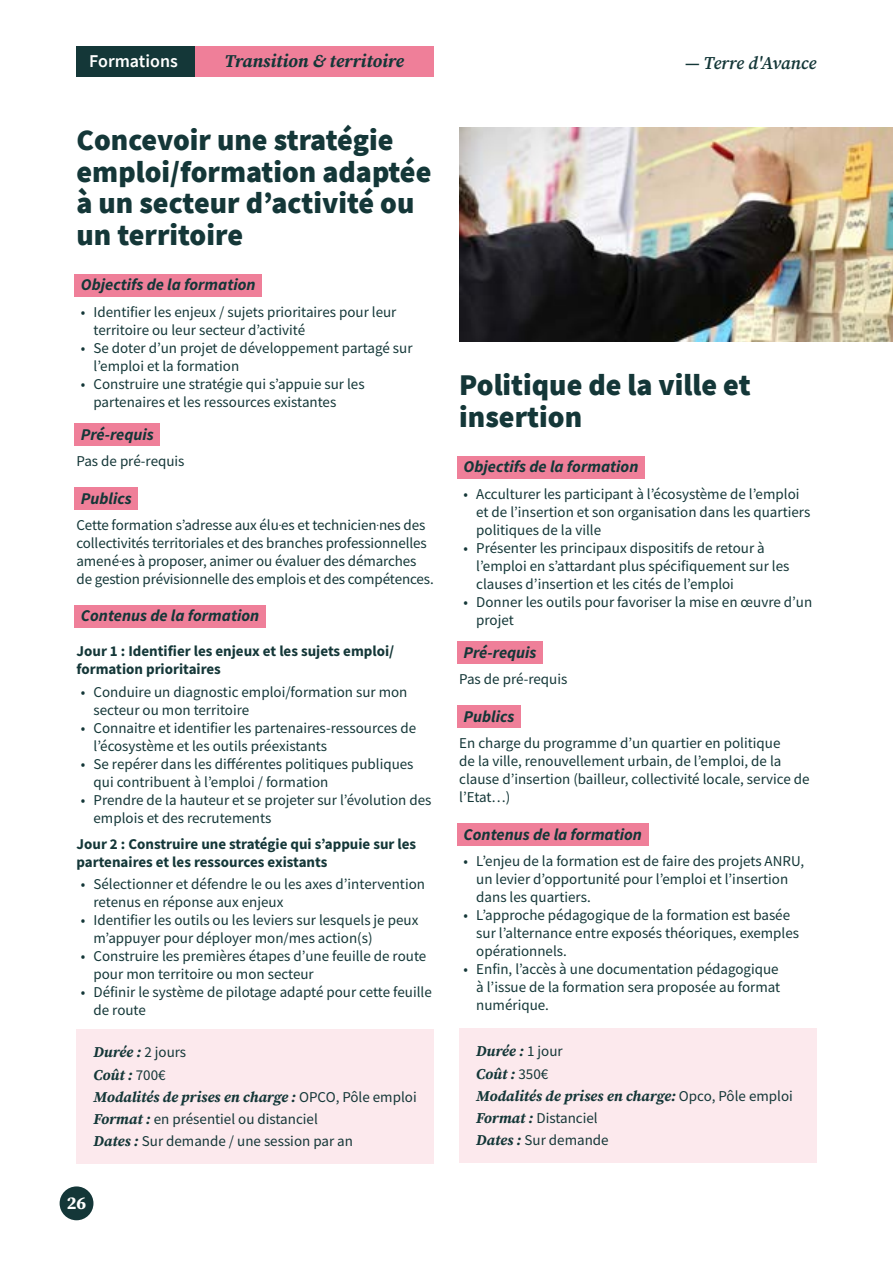
<style>
.page{position:relative;width:893px;height:1263px;background:#fff}
.page>*{position:absolute;margin:0;border:0;box-sizing:border-box;transform-origin:0 0}
.t1{font:900 30px/31.5px "Source Sans Pro";color:#143738}
.t2{font:italic 700 18px "Source Serif Pro";color:#143738}
.t3{font:italic 600 18px "Source Serif Pro";letter-spacing:-.015em;color:#143738}
.t4{font:600 18px "Source Sans Pro";color:#fff}
.t5{font:700 18px "Source Serif Pro";color:#fff}
.t6{font:italic 16.5px "Source Sans Variable";color:#143738}
.t7{font:15px/18px "Source Sans Pro";color:#143738}
.t8{font:700 15px/18px "Source Sans Pro";color:#143738}
.t9{font:italic 700 15px/22.2px "Source Serif Pro";color:#143738}
.s1{font-family:"Source Sans Pro";font-weight:400;font-style:normal}
.s2{font-family:"Source Serif Pro";font-weight:700;font-style:italic}
</style>
<div class="page">
<div style="left:77px;top:46px;width:118px;height:31px;background:#143738"></div>
<div style="left:195px;top:46px;width:239px;height:31px;background:#ef7f99"></div>
<div style="left:74px;top:274px;width:188px;height:23px;background:#ef7f99"></div>
<div style="left:74px;top:423px;width:86px;height:23px;background:#ef7f99"></div>
<div style="left:74px;top:487px;width:64px;height:23px;background:#ef7f99"></div>
<div style="left:74px;top:605px;width:192px;height:23px;background:#ef7f99"></div>
<div style="left:77px;top:1029px;width:357px;height:134px;background:#fce9ed"></div>
<div style="left:457px;top:456px;width:188px;height:23px;background:#ef7f99"></div>
<div style="left:457px;top:641px;width:86px;height:23px;background:#ef7f99"></div>
<div style="left:457px;top:705px;width:64px;height:23px;background:#ef7f99"></div>
<div style="left:457px;top:823px;width:191px;height:23px;background:#ef7f99"></div>
<div style="left:459px;top:1028px;width:357px;height:134px;background:#fce9ed"></div>
<img style="left:459px;top:128px;width:434px;height:213px">
<div style="left:60px;top:1186px;width:33px;height:34px;background:#143738;border-radius:50%"></div>
<p class="t4" style="left:89px;top:50px;width:90px">Formations</p>
<p class="t2" style="left:224px;top:51px;width:181px">Transition &amp; territoire</p>
<p class="t3" style="left:685px;top:53px;width:133px">― Terre d'Avance</p>
<h1 class="t1" style="left:77px;top:124px;width:356px">Concevoir une stratégie emploi/formation adaptée à un secteur d’activité ou un territoire</h1>
<p class="t6" style="left:81px;top:275px;width:176px">Objectifs de la formation</p>
<p class="t7" style="left:94px;top:303px;width:304px;text-indent:-13px">• Identifier les enjeux / sujets prioritaires pour leur territoire ou leur secteur d’activité</p>
<p class="t7" style="left:94px;top:339px;width:320px;text-indent:-13px">• Se doter d’un projet de développement partagé sur l’emploi et la formation</p>
<p class="t7" style="left:94px;top:375px;width:273px;text-indent:-13px">• Construire une stratégie qui s’appuie sur les partenaires et les ressources existantes</p>
<p class="t6" style="left:81px;top:424px;width:75px">Pré-requis</p>
<p class="t7" style="left:77px;top:452px;width:110px">Pas de pré-requis</p>
<p class="t6" style="left:81px;top:488px;width:52px">Publics</p>
<p class="t7" style="left:77px;top:516px;width:359px">Cette formation s’adresse aux élu.es et technicien.nes des collectivités territoriales et des branches professionnelles amené.es à proposer, animer ou évaluer des démarches de gestion prévisionnelle des emplois et des compétences.</p>
<p class="t6" style="left:81px;top:606px;width:180px">Contenus de la formation</p>
<p class="t8" style="left:77px;top:642px;width:319px">Jour 1 : Identifier les enjeux et les sujets emploi/ formation prioritaires</p>
<p class="t7" style="left:94px;top:683px;width:315px;text-indent:-13px">• Conduire un diagnostic emploi/formation sur mon secteur ou mon territoire</p>
<p class="t7" style="left:94px;top:719px;width:324px;text-indent:-13px">• Connaitre et identifier les partenaires-ressources de l’écosystème et les outils préexistants</p>
<p class="t7" style="left:94px;top:755px;width:322px;text-indent:-13px">• Se repérer dans les différentes politiques publiques qui contribuent à l’emploi / formation</p>
<p class="t7" style="left:94px;top:791px;width:339px;text-indent:-13px">• Prendre de la hauteur et se projeter sur l’évolution des emplois et des recrutements</p>
<p class="t8" style="left:77px;top:835px;width:341px">Jour 2 : Construire une stratégie qui s’appuie sur les partenaires et les ressources existants</p>
<p class="t7" style="left:94px;top:875px;width:333px;text-indent:-13px">• Sélectionner et défendre le ou les axes d’intervention retenus en réponse aux enjeux</p>
<p class="t7" style="left:94px;top:911px;width:326px;text-indent:-13px">• Identifier les outils ou les leviers sur lesquels je peux m’appuyer pour déployer mon/mes action(s)</p>
<p class="t7" style="left:94px;top:947px;width:334px;text-indent:-13px">• Construire les premières étapes d’une feuille de route pour mon territoire ou mon secteur</p>
<p class="t7" style="left:94px;top:983px;width:340px;text-indent:-13px">• Définir le système de pilotage adapté pour cette feuille de route</p>
<p class="t9" style="left:94px;top:1042px;width:325px">Durée : <span class="s1">2 jours<br></span>Coût : <span class="s1">700€<br></span>Modalités de prises en charge : <span class="s1">OPCO, Pôle emploi</span></p>
<p class="t7" style="left:94px;top:1108px;width:261px;line-height:22.2px"><span class="s2">Format :</span> en présentiel ou distanciel<br><span class="s2">Dates :</span> Sur demande / une session par an</p>
<p class="t5" style="left:67px;top:1191px;width:21px">26</p>
<h1 class="t1" style="left:459px;top:369px;width:293px">Politique de la ville et insertion</h1>
<p class="t6" style="left:463px;top:457px;width:176px">Objectifs de la formation</p>
<p class="t7" style="left:476px;top:485px;width:336px;text-indent:-13px">• Acculturer les participant à l’écosystème de l’emploi et de l’insertion et son organisation dans les quartiers politiques de la ville</p>
<p class="t7" style="left:476px;top:539px;width:315px;text-indent:-13px">• Présenter les principaux dispositifs de retour à l’emploi en s’attardant plus spécifiquement sur les clauses d’insertion et les cités de l’emploi</p>
<p class="t7" style="left:476px;top:593px;width:338px;text-indent:-13px">• Donner les outils pour favoriser la mise en œuvre d’un projet</p>
<p class="t6" style="left:463px;top:642px;width:75px">Pré-requis</p>
<p class="t7" style="left:459px;top:670px;width:110px">Pas de pré-requis</p>
<p class="t6" style="left:463px;top:706px;width:52px">Publics</p>
<p class="t7" style="left:459px;top:734px;width:352px">En charge du programme d’un quartier en politique<br>de la ville, renouvellement urbain, de l’emploi, de la clause d’insertion (bailleur, collectivité locale, service de l’Etat…)</p>
<p class="t6" style="left:463px;top:824px;width:180px">Contenus de la formation</p>
<p class="t7" style="left:476px;top:852px;width:329px;text-indent:-13px">• L’enjeu de la formation est de faire des projets ANRU, un levier d’opportunité pour l’emploi et l’insertion dans les quartiers.</p>
<p class="t7" style="left:476px;top:906px;width:324px;text-indent:-13px">• L’approche pédagogique de la formation est basée sur l’alternance entre exposés théoriques, exemples opérationnels.</p>
<p class="t7" style="left:476px;top:960px;width:305px;text-align:justify;text-indent:-13px">• Enfin, l’accès à une documentation pédagogique à l’issue de la formation sera proposée au format numérique.</p>
<p class="t9" style="left:476px;top:1041px;width:318px">Durée : <span class="s1">1 jour<br></span>Coût : <span class="s1">350€<br></span>Modalités de prises en charge: <span class="s1">Opco, Pôle emploi</span></p>
<p class="t7" style="left:476px;top:1107px;width:134px;line-height:22.2px"><span class="s2">Format :</span> Distanciel<br><span class="s2">Dates :</span> Sur demande</p>
</div>
